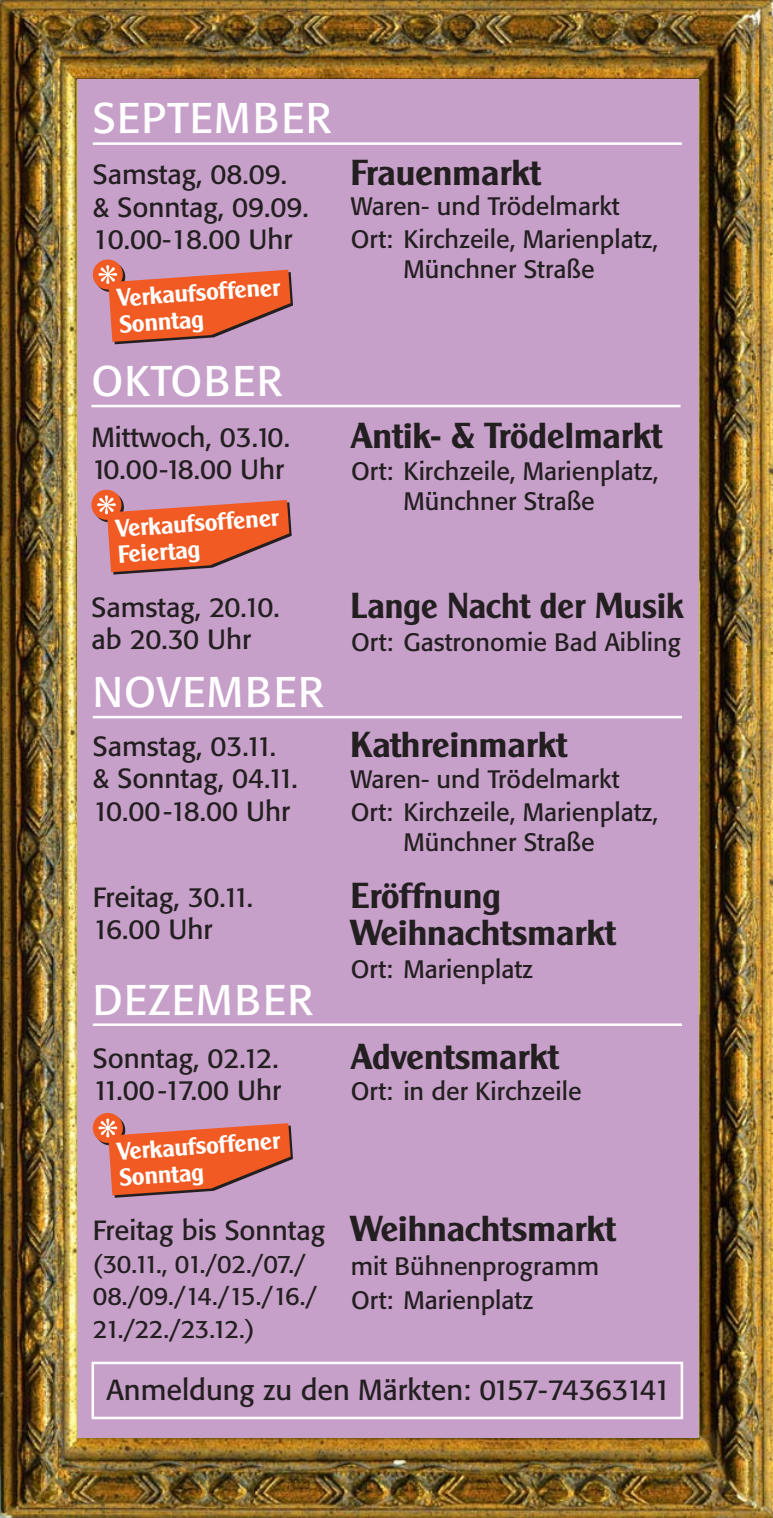
<style>
.page{position:relative;width:773px;height:1518px;background:#fff}
.page>*{position:absolute;margin:0;border:0;box-sizing:border-box;transform-origin:0 0}
.t1{font:42.5px "Formata";letter-spacing:.03em;color:#fff}
.t2{font:700 35px/37.5px "Clear Gothic Serial";color:#231f20}
.t3{font:700 35px "Clear Gothic Serial";color:#231f20;scale:.95 1}
.t4{font:28.75px "Formata";color:#231f20}
.t5{font:27.5px/32.5px "Formata";color:#231f20}
.t6{font:25px/30px "Formata";color:#231f20;text-align:center}
.t7{font:25px/32.5px "Formata";letter-spacing:-.055em;color:#231f20}
.t8{font:700 24px/26.2px "Clear Gothic Serial";color:#fff}
.s1{font-family:"Clear Gothic Serial";font-weight:700;font-size:35px}
</style>
<div class="page">
<img style="left:1px;top:0;width:771px;height:1517px">
<div style="left:77px;top:79px;width:621px;height:1359px;background:#c7a0ca"></div>
<hr style="left:91px;top:405px;width:589px;height:2px;background:#fff">
<hr style="left:93px;top:716px;width:588px;height:2px;background:#fff">
<hr style="left:93px;top:142px;width:588px;height:3px;background:#fff">
<div style="left:93px;top:259px;width:30px;height:30px;background:#f15a22;border-radius:50%"></div>
<svg style="left:98px;top:265px;width:195px;height:79px"></svg>
<div style="left:91px;top:490px;width:30px;height:30px;background:#f15a22;border-radius:50%"></div>
<svg style="left:97px;top:495px;width:195px;height:79px"></svg>
<hr style="left:93px;top:1023px;width:588px;height:3px;background:#fff">
<div style="left:93px;top:1113px;width:30px;height:30px;background:#f15a22;border-radius:50%"></div>
<svg style="left:98px;top:1118px;width:195px;height:79px"></svg>
<div style="left:91px;top:1361px;width:592px;height:58px;border:2px solid #fff"></div>
<h1 class="t1" style="left:93px;top:100px;width:240px">SEPTEMBER</h1>
<p class="t5" style="left:93px;top:160px;width:196px">Samstag, 08.09.</p>
<h2 class="t2" style="left:351px;top:158px;width:191px">Frauenmarkt</h2>
<p class="t5" style="left:93px;top:193px;width:217px">&amp; Sonntag, 09.09.<br>10.00-18.00 Uhr</p>
<p class="t6" style="left:351px;top:193px;width:270px">Waren- und Trödelmarkt</p>
<p class="t6" style="left:351px;top:226px;width:309px">Ort: Kirchzeile, Marienplatz,<br>Münchner Straße</p>
<p class="t8" style="left:117px;top:288px;width:164px;rotate:-4deg">Verkaufsoffener<br>Sonntag</p>
<h1 class="t1" style="left:91px;top:362px;width:192px">OKTOBER</h1>
<p class="t5" style="left:91px;top:423px;width:200px">Mittwoch, 03.10.</p>
<h2 class="t2" style="left:351px;top:421px;width:313px">Antik- &amp; Trödelmarkt</h2>
<p class="t5" style="left:91px;top:455px;width:194px">10.00-18.00 Uhr</p>
<p class="t6" style="left:351px;top:458px;width:309px">Ort: Kirchzeile, Marienplatz,<br>Münchner Straße</p>
<p class="t8" style="left:115px;top:518px;width:164px;rotate:-4deg">Verkaufsoffener<br>Feiertag</p>
<p class="t5" style="left:91px;top:593px;width:190px">Samstag, 20.10.</p>
<h2 class="t3" style="left:351px;top:593px;width:351px">Lange Nacht der Musik</h2>
<p class="t5" style="left:91px;top:625px;width:161px">ab 20.30 Uhr</p>
<h1 class="t1" style="left:93px;top:673px;width:233px">NOVEMBER</h1>
<p class="t6" style="left:351px;top:629px;width:331px">Ort: Gastronomie Bad Aibling</p>
<p class="t5" style="left:93px;top:731px;width:185px">Samstag, 03.11.</p>
<h2 class="t2" style="left:350px;top:730px;width:218px">Kathreinmarkt</h2>
<p class="t5" style="left:93px;top:764px;width:206px">&amp; Sonntag, 04.11.<br>10.00-18.00 Uhr</p>
<p class="t6" style="left:350px;top:766px;width:270px">Waren- und Trödelmarkt</p>
<p class="t6" style="left:351px;top:798px;width:309px">Ort: Kirchzeile, Marienplatz,<br>Münchner Straße</p>
<p class="t5" style="left:93px;top:883px;width:162px">Freitag, 30.11.<br>16.00 Uhr</p>
<h1 class="t1" style="left:93px;top:980px;width:222px">DEZEMBER</h1>
<h2 class="t2" style="left:351px;top:880px;width:266px">Eröffnung<br>Weihnachtsmarkt</h2>
<p class="t6" style="left:351px;top:956px;width:184px">Ort: Marienplatz</p>
<p class="t5" style="left:93px;top:1044px;width:187px">Sonntag, 02.12.</p>
<h2 class="t2" style="left:351px;top:1041px;width:209px">Adventsmarkt</h2>
<p class="t5" style="left:93px;top:1076px;width:190px">11.00-17.00 Uhr</p>
<p class="t6" style="left:351px;top:1078px;width:232px">Ort: in der Kirchzeile</p>
<p class="t8" style="left:117px;top:1141px;width:164px;rotate:-4deg">Verkaufsoffener<br>Sonntag</p>
<p class="t5" style="left:93px;top:1216px;width:524px">Freitag bis Sonntag <span class="s1">Weihnachtsmarkt</span></p>
<p class="t7" style="left:93px;top:1249px;width:225px">(30.11., 01./02./07./<br>08./09./14./15./16./<br>21./22./23.12.)</p>
<p class="t6" style="left:351px;top:1253px;width:250px">mit Bühnenprogramm</p>
<p class="t6" style="left:351px;top:1287px;width:184px">Ort: Marienplatz</p>
<p class="t4" style="left:107px;top:1377px;width:565px">Anmeldung zu den Märkten: 0157-74363141</p>
</div>
